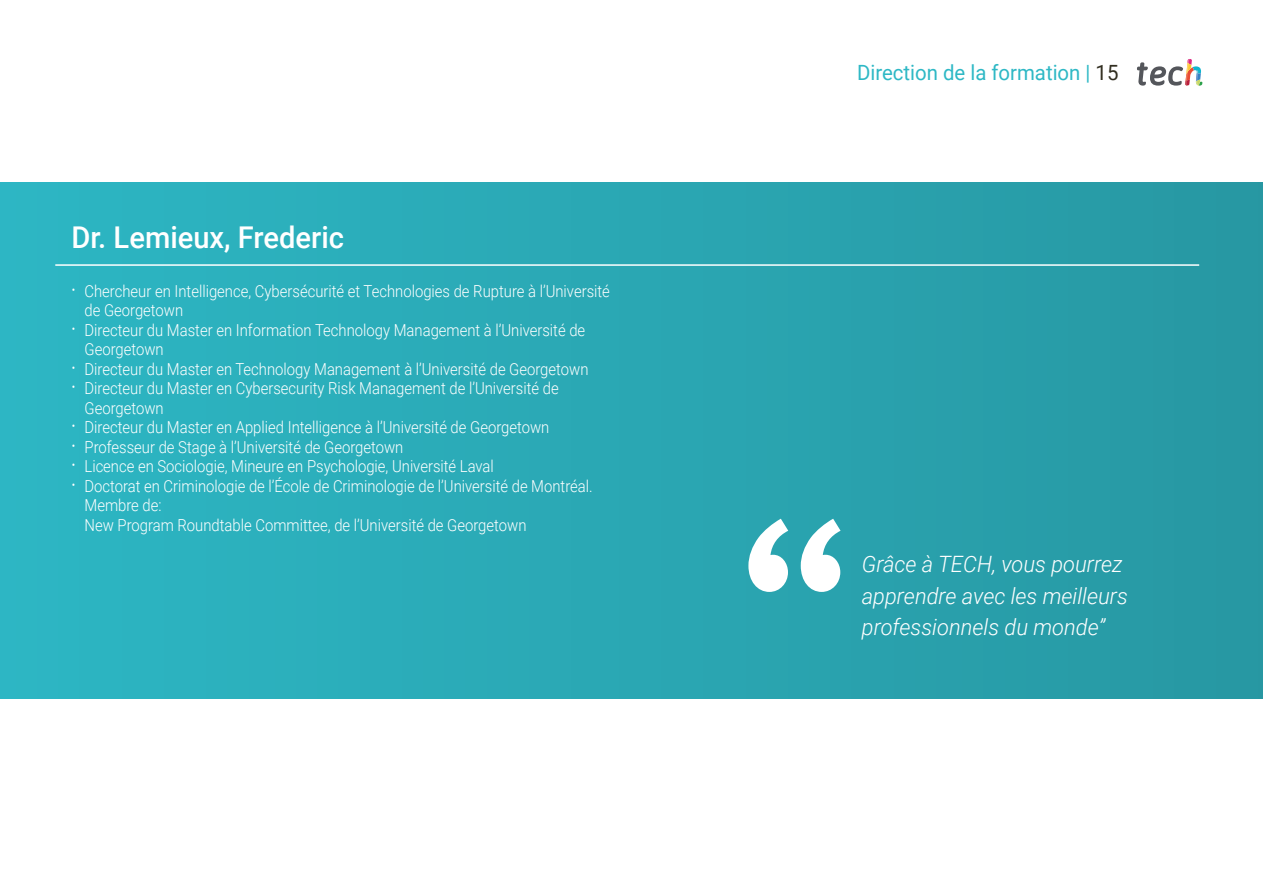
<style>
.page{position:relative;width:1263px;height:893px;background:#fff}
.page>*{position:absolute;margin:0;border:0;box-sizing:border-box;transform-origin:0 0}
.t1{font:500 30px "Roboto";color:#fff}
.t2{font:italic 300 22.5px/31.5px "Roboto";color:#fff}
.t3{font:21px "Roboto";color:#2eb8c5}
.t4{font:300 16.5px/19.5px "Roboto";color:#fff;scale:.9 1}
.s1{color:#312e20}
</style>
<div class="page">
<div style="left:0;top:182px;width:1263px;height:516px;background:linear-gradient(to right,#2db7c4,#2798a3)"></div>
<svg style="left:1137px;top:59px;width:65px;height:27px"></svg>
<hr style="left:55px;top:264px;width:1144px;height:2px;background:#fff">
<svg style="left:748px;top:519px;width:92px;height:73px"></svg>
<h1 class="t1" style="left:71px;top:216px;width:274px">Dr. Lemieux, Frederic</h1>
<p class="t4" style="left:85px;top:281px;width:585px;text-indent:-13px"><sup>•</sup> Chercheur en Intelligence, Cybersécurité et Technologies de Rupture à l’Université de Georgetown</p>
<p class="t4" style="left:85px;top:320px;width:558px;text-indent:-13px"><sup>•</sup> Directeur du Master en Information Technology Management à l’Université de<br>Georgetown</p>
<p class="t4" style="left:72px;top:359px;width:576px"><sup>•</sup> Directeur du Master en Technology Management à l’Université de Georgetown</p>
<p class="t4" style="left:85px;top:378px;width:528px;text-indent:-13px"><sup>•</sup> Directeur du Master en Cybersecurity Risk Management de l’Université de<br>Georgetown</p>
<p class="t4" style="left:72px;top:417px;width:532px"><sup>•</sup> Directeur du Master en Applied Intelligence à l’Université de Georgetown</p>
<p class="t4" style="left:72px;top:437px;width:370px"><sup>•</sup> Professeur de Stage à l’Université de Georgetown</p>
<p class="t4" style="left:72px;top:456px;width:471px"><sup>•</sup> Licence en Sociologie, Mineure en Psychologie, Université Laval</p>
<p class="t4" style="left:85px;top:476px;width:566px;text-indent:-13px"><sup>•</sup> Doctorat en Criminologie de l’École de Criminologie de l’Université de Montréal.<br>Membre de:<br>New Program Roundtable Committee, de l’Université de Georgetown</p>
<p class="t3" style="left:857px;top:57px;width:263px">Direction de la formation | <span class="s1">15</span></p>
<h2 class="t2" style="left:862px;top:548px;width:268px">Grâce à TECH, vous pourrez apprendre avec les meilleurs professionnels du monde”</h2>
</div>
